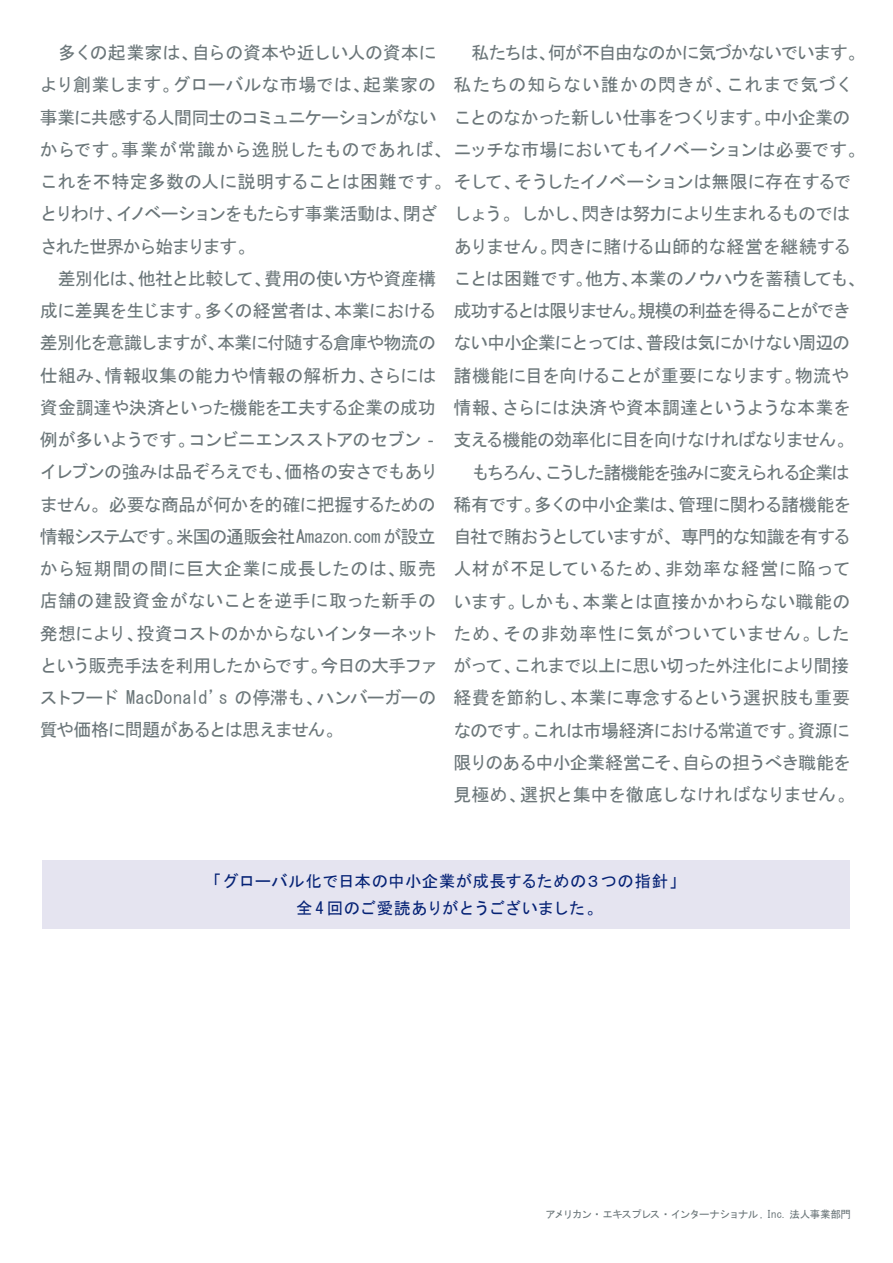
<style>
.page{position:relative;width:893px;height:1263px;background:#fff}
.page>*{position:absolute;margin:0;border:0;box-sizing:border-box;transform-origin:0 0}
.t1{font:18px/32.2px "MS Gothic";letter-spacing:-.05em;color:#6b7679}
.t2{font:18px "MS Gothic";letter-spacing:-.07em;color:#6b7679}
.t3{font:18px "MS Gothic";letter-spacing:-.1em;color:#6b7679}
.t4{font:18px "MS Gothic";letter-spacing:-.02em;color:#6b7679}
.t5{font:18px "MS Gothic";letter-spacing:.03em;color:#6b7679}
.t6{font:18px "MS Gothic";letter-spacing:-.075em;color:#6b7679}
.t7{font:18px "MS Gothic";letter-spacing:-.025em;color:#6b7679}
.t8{font:18px "MS Gothic";letter-spacing:-.015em;color:#6b7679}
.t9{font:18px "MS Gothic";letter-spacing:-.01em;color:#6b7679}
.t10{font:18px "MS Gothic";letter-spacing:-.03em;color:#6b7679}
.t11{font:16.5px/27px "MS Gothic";color:#052275;text-align:center}
.t12{font:10.5px "MS Gothic";letter-spacing:-.09em;color:#6b7679}
</style>
<div class="page">
<div style="left:42px;top:860px;width:807px;height:68px;background:#e5e4f0"></div>
<p class="t1" style="left:453px;top:37px;width:414px;text-indent:18px">私たちは、何が不自由なのかに気づかないでいます。私たちの知らない誰かの閃きが、これまで気づくことのなかった新しい仕事をつくります。中小企業の</p>
<p class="t1" style="left:40px;top:36px;width:827px;text-indent:18px">多くの起業家は、自らの資本や近しい人の資本に<br>より創業します。グローバルな市場では、起業家の<br>事業に共感する人間同士のコミュニケーションがない<br>からです。事業が常識から逸脱したものであれば、ニッチな市場においてもイノベーションは必要です。これを不特定多数の人に説明することは困難です。そして、そうしたイノベーションは無限に存在するでとりわけ、イノベーションをもたらす事業活動は、閉ざ<br>された世界から始まります。<br>　差別化は、他社と比較して、費用の使い方や資産構<br>成に差異を生じます。多くの経営者は、本業における<br>差別化を意識しますが、本業に付随する倉庫や物流の<br>仕組み、情報収集の能力や情報の解析力、さらには<br>資金調達や決済といった機能を工夫する企業の成功<br>例が多いようです。コンビニエンスストアのセブン‐<br>イレブンの強みは品ぞろえでも、価格の安さでもあり<br>ません。必要な商品が何かを的確に把握するための<br>情報システムです。米国の通販会社Amazon.com が設立<br>から短期間の間に巨大企業に成長したのは、販売<br>店舗の建設資金がないことを逆手に取った新手の<br>発想により、投資コストのかからないインターネット<br>という販売手法を利用したからです。今日の大手ファ<br>ストフード MacDonald’s の停滞も、ハンバーガーの<br>質や価格に問題があるとは思えません。</p>
<p class="t2" style="left:453px;top:205px;width:398px">しょう。しかし、閃きは努力により生まれるものでは</p>
<p class="t7" style="left:453px;top:237px;width:399px">ありません。閃きに賭ける山師的な経営を継続する</p>
<p class="t1" style="left:453px;top:262px;width:414px">ことは困難です。他方、本業のノウハウを蓄積しても、</p>
<p class="t3" style="left:453px;top:302px;width:399px">成功するとは限りません。規模の利益を得ることができ</p>
<p class="t1" style="left:453px;top:327px;width:398px">ない中小企業にとっては、普段は気にかけない周辺の</p>
<p class="t4" style="left:453px;top:366px;width:397px">諸機能に目を向けることが重要になります。物流や</p>
<p class="t8" style="left:453px;top:398px;width:399px">情報、さらには決済や資本調達というような本業を</p>
<p class="t1" style="left:453px;top:424px;width:402px">支える機能の効率化に目を向けなければなりません。</p>
<p class="t3" style="left:471px;top:463px;width:380px">もちろん、こうした諸機能を強みに変えられる企業は</p>
<p class="t1" style="left:453px;top:488px;width:399px">稀有です。多くの中小企業は、管理に関わる諸機能を</p>
<p class="t2" style="left:453px;top:528px;width:399px">自社で賄おうとしていますが、専門的な知識を有する</p>
<p class="t5" style="left:453px;top:560px;width:399px">人材が不足しているため、非効率な経営に陥って</p>
<p class="t9" style="left:453px;top:592px;width:398px">います。しかも、本業とは直接かかわらない職能の</p>
<p class="t5" style="left:453px;top:624px;width:398px">ため、その非効率性に気がついていません。した</p>
<p class="t2" style="left:453px;top:657px;width:397px">がって、これまで以上に思い切った外注化により間接</p>
<p class="t10" style="left:453px;top:689px;width:398px">経費を節約し、本業に専念するという選択肢も重要</p>
<p class="t1" style="left:453px;top:714px;width:398px">なのです。これは市場経済における常道です。資源に</p>
<p class="t6" style="left:453px;top:753px;width:399px">限りのある中小企業経営こそ、自らの担うべき職能を</p>
<p class="t4" style="left:453px;top:786px;width:403px">見極め、選択と集中を徹底しなければなりません。</p>
<p class="t11" style="left:205px;top:867px;width:483px">「グローバル化で日本の中小企業が成長するための３つの指針」全 4 回のご愛読ありがとうございました。</p>
<p class="t12" style="left:545px;top:1209px;width:307px">アメリカン・エキスプレス・インターナショナル , Inc. 法人事業部門</p>
</div>
